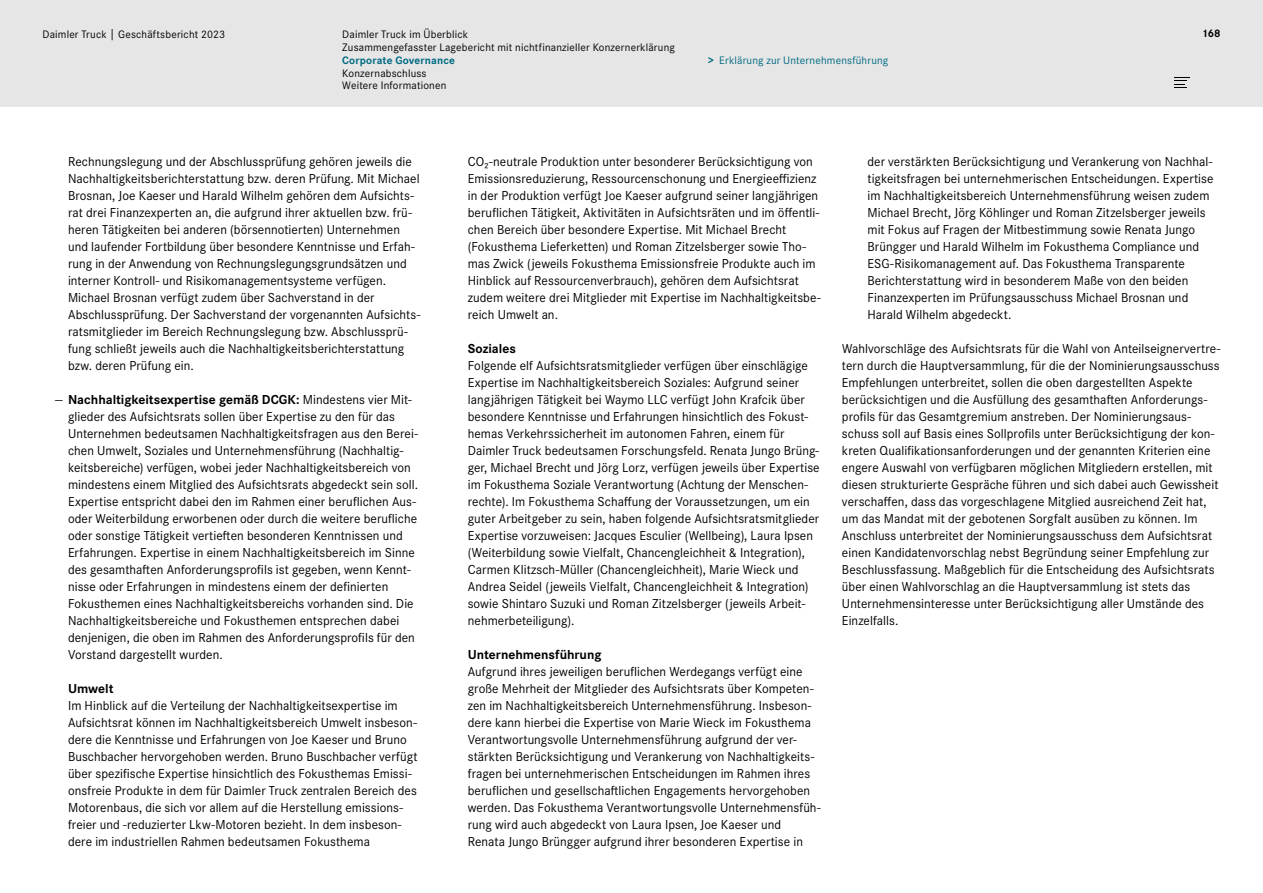
<style>
.page{position:relative;width:1263px;height:893px;background:#fff}
.page>*{position:absolute;margin:0;border:0;box-sizing:border-box;transform-origin:0 0}
.t1{font:13.5px/17px "Daimler CS Pro";letter-spacing:.005em;color:#000}
.t2{font:700 13.5px "Daimler CS Pro";color:#000}
.t3{font:11.25px/12.8px "Daimler CS Pro";letter-spacing:.015em;color:#000}
.t4{font:11.25px "Daimler CS Pro";letter-spacing:.015em;color:#006a82}
.t5{font:700 11.25px "Daimler CS Pro";letter-spacing:.015em;color:#006a82}
.t6{font:700 11.25px "Daimler CS Pro";color:#000}
.s1{font-size:13.5px}
.s2{font-weight:700}
</style>
<div class="page">
<div style="left:0;top:0;width:1263px;height:106px;background:#e6e6e6"></div>
<svg style="left:1174px;top:77px;width:15px;height:11px"></svg>
<p class="t3" style="left:43px;top:27px;width:184px">Daimler Truck <span class="s1">|</span> Geschäftsbericht 2023</p>
<p class="t3" style="left:342px;top:27px;width:127px">Daimler Truck im Überblick</p>
<p class="t6" style="left:1202px;top:25px;width:20px">168</p>
<p class="t3" style="left:342px;top:40px;width:334px">Zusammengefasster Lagebericht mit nichtfinanzieller Konzernerklärung</p>
<p class="t5" style="left:342px;top:51px;width:114px">Corporate Governance</p>
<p class="t4" style="left:708px;top:52px;width:182px"><span class="s2">&gt;</span> Erklärung zur Unternehmensführung</p>
<p class="t3" style="left:342px;top:66px;width:106px">Konzernabschluss<br>Weitere Informationen</p>
<p class="t1" style="left:68px;top:152px;width:354px">Rechnungslegung und der Abschlussprüfung gehören jeweils die Nachhaltigkeitsberichterstattung bzw. deren Prüfung. Mit Michael Brosnan, Joe Kaeser und Harald Wilhelm gehören dem Aufsichts&shy;rat drei Finanzexperten an, die aufgrund ihrer aktuellen bzw. frü&shy;heren Tätigkeiten bei anderen (börsennotierten) Unternehmen und laufender Fortbildung über besondere Kenntnisse und Erfah&shy;rung in der Anwendung von Rechnungslegungsgrundsätzen und interner Kontroll- und Risikomanagementsysteme verfügen.<br>Michael Brosnan verfügt zudem über Sachverstand in der Abschlussprüfung. Der Sachverstand der vorgenannten Aufsichts&shy;ratsmitglieder im Bereich Rechnungslegung bzw. Abschlussprü&shy;fung schließt jeweils auch die Nachhaltigkeitsberichterstattung bzw. deren Prüfung ein.</p>
<p class="t1" style="left:68px;top:390px;width:351px;text-indent:-13px">— <span class="s2">Nachhaltigkeitsexpertise gemäß DCGK:</span> Mindestens vier Mit&shy;glieder des Aufsichtsrats sollen über Expertise zu den für das Unternehmen bedeutsamen Nachhaltigkeitsfragen aus den Berei&shy;chen Umwelt, Soziales und Unternehmensführung (Nachhaltig&shy;keitsbereiche) verfügen, wobei jeder Nachhaltigkeitsbereich von mindestens einem Mitglied des Aufsichtsrats abgedeckt sein soll.<br>Expertise entspricht dabei den im Rahmen einer beruflichen Aus&shy;oder Weiterbildung erworbenen oder durch die weitere berufliche oder sonstige Tätigkeit vertieften besonderen Kenntnissen und Erfahrungen. Expertise in einem Nachhaltigkeitsbereich im Sinne des gesamthaften Anforderungsprofils ist gegeben, wenn Kennt&shy;nisse oder Erfahrungen in mindestens einem der definierten Fokusthemen eines Nachhaltigkeitsbereichs vorhanden sind. Die Nachhaltigkeitsbereiche und Fokusthemen entsprechen dabei denjenigen, die oben im Rahmen des Anforderungsprofils für den Vorstand dargestellt wurden.</p>
<p class="t2" style="left:68px;top:678px;width:47px">Umwelt</p>
<p class="t1" style="left:68px;top:696px;width:351px">Im Hinblick auf die Verteilung der Nachhaltigkeitsexpertise im Aufsichtsrat können im Nachhaltigkeitsbereich Umwelt insbeson&shy;dere die Kenntnisse und Erfahrungen von Joe Kaeser und Bruno Buschbacher hervorgehoben werden. Bruno Buschbacher verfügt über spezifische Expertise hinsichtlich des Fokusthemas Emissi&shy;onsfreie Produkte in dem für Daimler Truck zentralen Bereich des Motorenbaus, die sich vor allem auf die Herstellung emissions&shy;freier und -reduzierter Lkw-Motoren bezieht. In dem insbeson&shy;dere im industriellen Rahmen bedeutsamen Fokusthema</p>
<p class="t1" style="left:468px;top:152px;width:354px">CO₂-neutrale Produktion unter besonderer Berücksichtigung von Emissionsreduzierung, Ressourcenschonung und Energieeffizienz in der Produktion verfügt Joe Kaeser aufgrund seiner langjährigen beruflichen Tätigkeit, Aktivitäten in Aufsichtsräten und im öffentli&shy;chen Bereich über besondere Expertise. Mit Michael Brecht (Fokusthema Lieferketten) und Roman Zitzelsberger sowie Tho&shy;mas Zwick (jeweils Fokusthema Emissionsfreie Produkte auch im Hinblick auf Ressourcenverbrauch), gehören dem Aufsichtsrat zudem weitere drei Mitglieder mit Expertise im Nachhaltigkeitsbe&shy;reich Umwelt an.</p>
<p class="t2" style="left:468px;top:338px;width:50px">Soziales</p>
<p class="t1" style="left:468px;top:356px;width:353px">Folgende elf Aufsichtsratsmitglieder verfügen über einschlägige Expertise im Nachhaltigkeitsbereich Soziales: Aufgrund seiner langjährigen Tätigkeit bei Waymo LLC verfügt John Krafcik über besondere Kenntnisse und Erfahrungen hinsichtlich des Fokust&shy;hemas Verkehrssicherheit im autonomen Fahren, einem für Daimler Truck bedeutsamen Forschungsfeld. Renata Jungo Brüng&shy;ger, Michael Brecht und Jörg Lorz, verfügen jeweils über Expertise im Fokusthema Soziale Verantwortung (Achtung der Menschen&shy;rechte). Im Fokusthema Schaffung der Voraussetzungen, um ein guter Arbeitgeber zu sein, haben folgende Aufsichtsratsmitglieder Expertise vorzuweisen: Jacques Esculier (Wellbeing), Laura Ipsen (Weiterbildung sowie Vielfalt, Chancengleichheit &amp; Integration), Carmen Klitzsch-Müller (Chancengleichheit), Marie Wieck und Andrea Seidel (jeweils Vielfalt, Chancengleichheit &amp; Integration) sowie Shintaro Suzuki und Roman Zitzelsberger (jeweils Arbeit&shy;nehmerbeteiligung).</p>
<p class="t2" style="left:468px;top:644px;width:135px">Unternehmensführung</p>
<p class="t1" style="left:468px;top:662px;width:354px">Aufgrund ihres jeweiligen beruflichen Werdegangs verfügt eine große Mehrheit der Mitglieder des Aufsichtsrats über Kompeten&shy;zen im Nachhaltigkeitsbereich Unternehmensführung. Insbeson&shy;dere kann hierbei die Expertise von Marie Wieck im Fokusthema Verantwortungsvolle Unternehmensführung aufgrund der ver&shy;stärkten Berücksichtigung und Verankerung von Nachhaltigkeits&shy;fragen bei unternehmerischen Entscheidungen im Rahmen ihres beruflichen und gesellschaftlichen Engagements hervorgehoben werden. Das Fokusthema Verantwortungsvolle Unternehmensfüh&shy;rung wird auch abgedeckt von Laura Ipsen, Joe Kaeser und Renata Jungo Brüngger aufgrund ihrer besonderen Expertise in</p>
<p class="t1" style="left:867px;top:152px;width:348px">der verstärkten Berücksichtigung und Verankerung von Nachhal&shy;tigkeitsfragen bei unternehmerischen Entscheidungen. Expertise im Nachhaltigkeitsbereich Unternehmensführung weisen zudem Michael Brecht, Jörg Köhlinger und Roman Zitzelsberger jeweils mit Fokus auf Fragen der Mitbestimmung sowie Renata Jungo Brüngger und Harald Wilhelm im Fokusthema Compliance und ESG-Risikomanagement auf. Das Fokusthema Transparente Berichterstattung wird in besonderem Maße von den beiden Finanzexperten im Prüfungsausschuss Michael Brosnan und Harald Wilhelm abgedeckt.</p>
<p class="t1" style="left:842px;top:339px;width:380px">Wahlvorschläge des Aufsichtsrats für die Wahl von Anteilseignervertre&shy;tern durch die Hauptversammlung, für die der Nominierungsausschuss Empfehlungen unterbreitet, sollen die oben dargestellten Aspekte berücksichtigen und die Ausfüllung des gesamthaften Anforderungs&shy;profils für das Gesamtgremium anstreben. Der Nominierungsaus&shy;schuss soll auf Basis eines Sollprofils unter Berücksichtigung der kon&shy;kreten Qualifikationsanforderungen und der genannten Kriterien eine engere Auswahl von verfügbaren möglichen Mitgliedern erstellen, mit diesen strukturierte Gespräche führen und sich dabei auch Gewissheit verschaffen, dass das vorgeschlagene Mitglied ausreichend Zeit hat, um das Mandat mit der gebotenen Sorgfalt ausüben zu können. Im Anschluss unterbreitet der Nominierungsausschuss dem Aufsichtsrat einen Kandidatenvorschlag nebst Begründung seiner Empfehlung zur Beschlussfassung. Maßgeblich für die Entscheidung des Aufsichtsrats über einen Wahlvorschlag an die Hauptversammlung ist stets das Unternehmensinteresse unter Berücksichtigung aller Umstände des Einzelfalls.</p>
</div>
